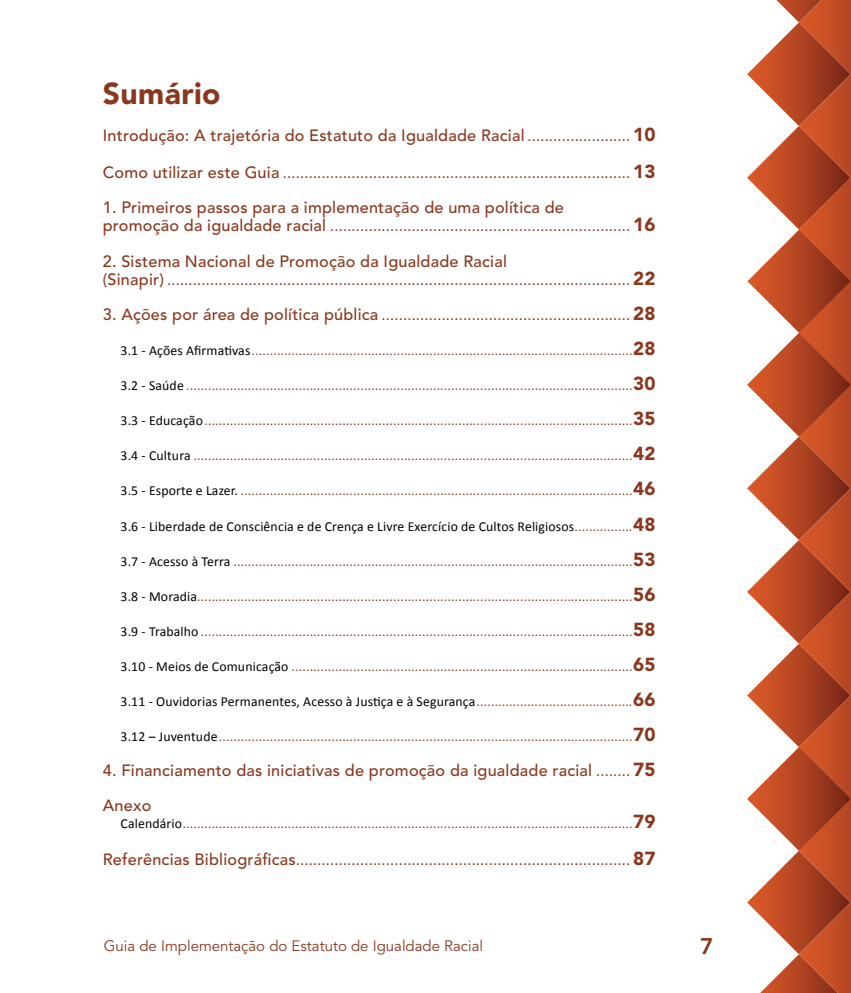
<style>
.page{position:relative;width:851px;height:993px;background:#fff}
.page>*{position:absolute;margin:0;border:0;box-sizing:border-box;transform-origin:0 0}
.t1{font:900 30px "Avenir LT Std";letter-spacing:.015em;color:#8a371e}
.t2{font:800 22.5px "Avenir LT Std";color:#8a371e}
.t3{font:16.25px "Calibri";color:#8a371e}
.t4{font:500 16.25px/35px "Avenir LT Std";letter-spacing:.015em;color:#8a371e}
.t5{font:15px "Avenir LT Std";color:#8a371e}
.t6{font:13.75px "Calibri";letter-spacing:.01em;color:#8a371e}
.t7{font:13.75px "Calibri";letter-spacing:.01em;color:#000}
.s1{font-family:"Calibri";font-weight:400}
.s2{font-weight:900;font-size:18.75px}
.s3{font-family:"Avenir LT Std";font-weight:500}
.s4{font-family:"Avenir LT Std";font-weight:900;font-size:18.75px}
.s5{color:#000}
.s6{color:#8a371e}
.s7{font-family:"Avenir LT Std";font-weight:900;font-size:18.75px;color:#8a371e}
</style>
<div class="page">
<svg style="left:747px;top:0;width:103px;height:992px"></svg>
<h1 class="t1" style="left:103px;top:75px;width:119px">Sumário</h1>
<p class="t4" style="left:103px;top:119px;width:554px">Introdução: A trajetória do Estatuto da Igualdade Racial <span class="s1">........................</span> <span class="s2">10</span></p>
<p class="t3" style="left:103px;top:162px;width:554px"><span class="s3">Como utilizar este Guia</span> ................................................................................. <span class="s4">13</span></p>
<p class="t4" style="left:103px;top:190px;width:462px">1. Primeiros passos para a implementação de uma política de</p>
<p class="t3" style="left:103px;top:216px;width:554px"><span class="s3">promoção da igualdade racial</span> ...................................................................... <span class="s4">16</span></p>
<p class="t4" style="left:103px;top:244px;width:405px">2. Sistema Nacional de Promoção da Igualdade Racial</p>
<p class="t3" style="left:103px;top:269px;width:554px"><span class="s3">(Sinapir)</span> ............................................................................................................ <span class="s4">22</span></p>
<p class="t3" style="left:103px;top:304px;width:554px"><span class="s3">3. Ações por área de política pública</span> .......................................................... <span class="s4">28</span></p>
<p class="t6" style="left:120px;top:342px;width:536px"><span class="s5">3.1 - Ações Afirmativas</span>.........................................................................................................<span class="s4">28</span></p>
<p class="t6" style="left:120px;top:377px;width:536px"><span class="s5">3.2 - Saúde</span> ...........................................................................................................................<span class="s4">30</span></p>
<p class="t6" style="left:120px;top:412px;width:536px"><span class="s5">3.3 - Educação</span>......................................................................................................................<span class="s4">35</span></p>
<p class="t6" style="left:120px;top:447px;width:536px"><span class="s5">3.4 - Cultura</span> .........................................................................................................................<span class="s4">42</span></p>
<p class="t6" style="left:120px;top:482px;width:536px"><span class="s5">3.5 - Esporte e Lazer.</span> ............................................................................................................<span class="s4">46</span></p>
<p class="t7" style="left:120px;top:517px;width:536px">3.6 - Liberdade de Consciência e de Crença e Livre Exercício de Cultos Religiosos<span class="s6">................</span><span class="s7">48</span></p>
<p class="t6" style="left:120px;top:552px;width:536px"><span class="s5">3.7 - Acesso à Terra</span> ..............................................................................................................<span class="s4">53</span></p>
<p class="t6" style="left:120px;top:587px;width:536px"><span class="s5">3.8 - Moradia</span>........................................................................................................................<span class="s4">56</span></p>
<p class="t6" style="left:120px;top:622px;width:536px"><span class="s5">3.9 - Trabalho</span> .......................................................................................................................<span class="s4">58</span></p>
<p class="t6" style="left:120px;top:657px;width:536px"><span class="s5">3.10 - Meios de Comunicação</span> ..............................................................................................<span class="s4">65</span></p>
<p class="t7" style="left:120px;top:692px;width:536px">3.11 - Ouvidorias Permanentes, Acesso à Justiça e à Segurança<span class="s6">...........................................</span><span class="s7">66</span></p>
<p class="t6" style="left:120px;top:727px;width:536px"><span class="s5">3.12 – Juventude</span>..................................................................................................................<span class="s4">70</span></p>
<p class="t4" style="left:103px;top:752px;width:554px">4. Financiamento das iniciativas de promoção da igualdade racial <span class="s1">........</span> <span class="s2">75<br></span>Anexo</p>
<p class="t6" style="left:120px;top:814px;width:536px"><span class="s5">Calendário</span>............................................................................................................................<span class="s4">79</span></p>
<p class="t3" style="left:103px;top:848px;width:554px"><span class="s3">Referências Bibliográficas</span>.............................................................................. <span class="s4">87</span></p>
<p class="t5" style="left:104px;top:937px;width:381px">Guia de Implementação do Estatuto de Igualdade Racial</p>
<h2 class="t2" style="left:700px;top:932px;width:15px">7</h2>
</div>
